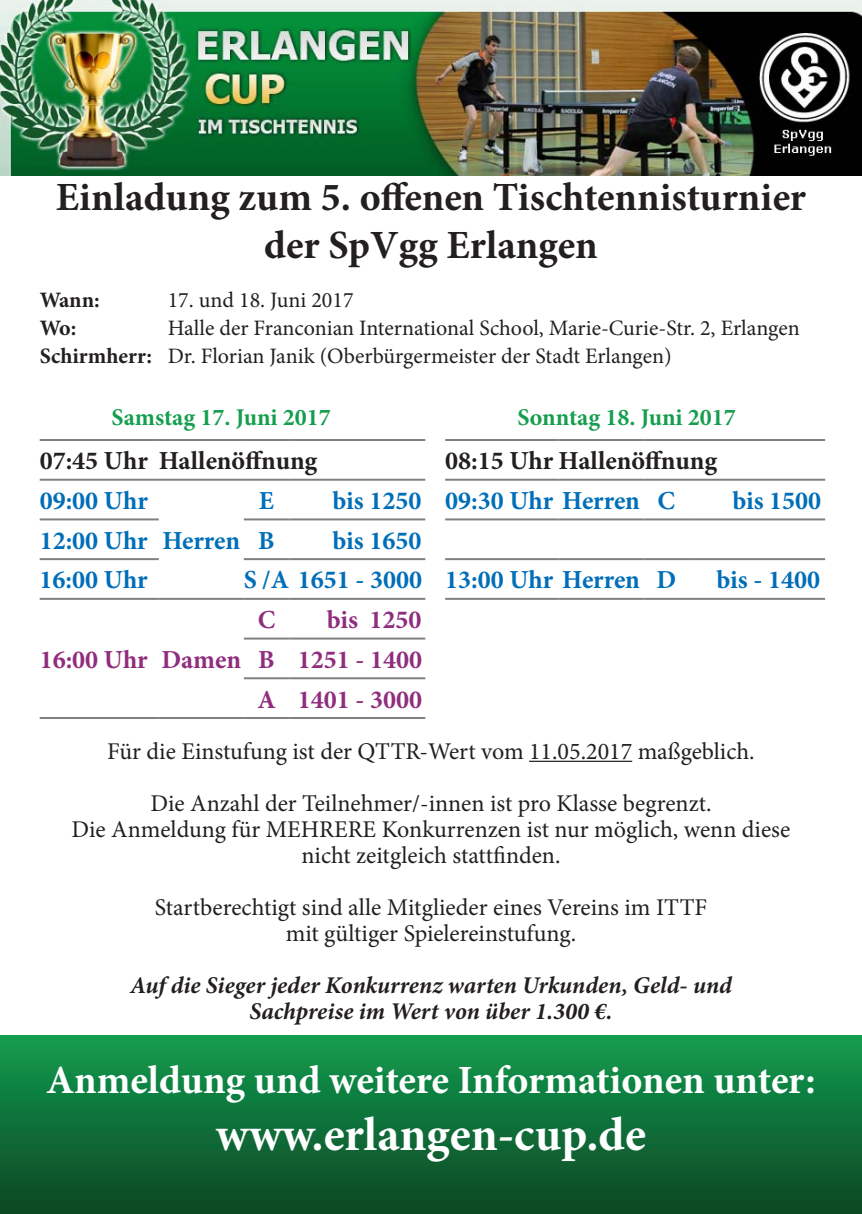
<style>
.page{position:relative;width:862px;height:1214px;background:#fff}
.page>*{position:absolute;margin:0;border:0;box-sizing:border-box;transform-origin:0 0}
.t1{font:700 48px "Minion Pro";color:#fff}
.t2{font:700 40px/48px "Minion Pro";color:#231f20;text-align:center}
.t3{font:700 40px "Minion Pro";letter-spacing:-.005em;color:#fff}
.t4{font:700 26px "Minion Pro";color:#006eb9}
.t5{font:700 26px "Minion Pro";color:#231f20}
.t6{font:700 26px/39.6px "Minion Pro";color:#902d7e;text-align:justify}
.t7{font:24px/26px "Minion Pro";color:#231f20;text-align:center}
.t8{font:italic 700 24px/26px "Minion Pro";color:#231f20;text-align:center}
.t9{font:700 24px "Minion Pro";color:#169e4f}
.t10{font:22px/28px "Minion Pro";color:#231f20}
.t11{font:700 22px "Minion Pro";letter-spacing:-.05em;color:#231f20}
.s1{font-weight:700}
</style>
<div class="page">
<div style="left:0;top:1035px;width:862px;height:178px;background:linear-gradient(to bottom,#139d4f,#0b4724)"></div>
<img style="left:0;top:0;width:862px;height:176px">
<hr style="left:40px;top:439px;width:119px;height:2px;background:#7e8083">
<hr style="left:159px;top:439px;width:85px;height:2px;background:#7e8083">
<hr style="left:244px;top:439px;width:45px;height:2px;background:#7e8083">
<hr style="left:289px;top:439px;width:136px;height:2px;background:#7e8083">
<hr style="left:40px;top:478px;width:119px;height:2px;background:#7e8083">
<hr style="left:159px;top:478px;width:85px;height:2px;background:#7e8083">
<hr style="left:244px;top:478px;width:45px;height:2px;background:#7e8083">
<hr style="left:289px;top:478px;width:136px;height:2px;background:#7e8083">
<hr style="left:40px;top:518px;width:119px;height:2px;background:#7e8083">
<hr style="left:244px;top:518px;width:45px;height:2px;background:#7e8083">
<hr style="left:289px;top:518px;width:136px;height:2px;background:#7e8083">
<hr style="left:40px;top:558px;width:119px;height:2px;background:#7e8083">
<hr style="left:244px;top:558px;width:45px;height:2px;background:#7e8083">
<hr style="left:289px;top:558px;width:136px;height:2px;background:#7e8083">
<hr style="left:40px;top:597px;width:119px;height:2px;background:#7e8083">
<hr style="left:159px;top:597px;width:85px;height:2px;background:#7e8083">
<hr style="left:244px;top:597px;width:45px;height:2px;background:#7e8083">
<hr style="left:289px;top:597px;width:136px;height:2px;background:#7e8083">
<hr style="left:244px;top:637px;width:45px;height:2px;background:#7e8083">
<hr style="left:289px;top:637px;width:136px;height:2px;background:#7e8083">
<hr style="left:244px;top:677px;width:45px;height:2px;background:#7e8083">
<hr style="left:289px;top:677px;width:136px;height:2px;background:#7e8083">
<hr style="left:40px;top:717px;width:119px;height:2px;background:#7e8083">
<hr style="left:159px;top:717px;width:85px;height:2px;background:#7e8083">
<hr style="left:244px;top:717px;width:45px;height:2px;background:#7e8083">
<hr style="left:289px;top:717px;width:136px;height:2px;background:#7e8083">
<hr style="left:445px;top:439px;width:113px;height:2px;background:#7e8083">
<hr style="left:558px;top:439px;width:85px;height:2px;background:#7e8083">
<hr style="left:643px;top:439px;width:46px;height:2px;background:#7e8083">
<hr style="left:689px;top:439px;width:136px;height:2px;background:#7e8083">
<hr style="left:445px;top:478px;width:113px;height:2px;background:#7e8083">
<hr style="left:558px;top:478px;width:85px;height:2px;background:#7e8083">
<hr style="left:643px;top:478px;width:46px;height:2px;background:#7e8083">
<hr style="left:689px;top:478px;width:136px;height:2px;background:#7e8083">
<hr style="left:445px;top:518px;width:113px;height:2px;background:#7e8083">
<hr style="left:558px;top:518px;width:85px;height:2px;background:#7e8083">
<hr style="left:643px;top:518px;width:46px;height:2px;background:#7e8083">
<hr style="left:689px;top:518px;width:136px;height:2px;background:#7e8083">
<hr style="left:445px;top:558px;width:113px;height:2px;background:#7e8083">
<hr style="left:558px;top:558px;width:85px;height:2px;background:#7e8083">
<hr style="left:643px;top:558px;width:46px;height:2px;background:#7e8083">
<hr style="left:689px;top:558px;width:136px;height:2px;background:#7e8083">
<hr style="left:445px;top:597px;width:113px;height:2px;background:#7e8083">
<hr style="left:558px;top:597px;width:85px;height:2px;background:#7e8083">
<hr style="left:643px;top:597px;width:46px;height:2px;background:#7e8083">
<hr style="left:689px;top:597px;width:136px;height:2px;background:#7e8083">
<hr style="left:529px;top:760px;width:103px;height:1px;background:#231f20">
<h2 class="t2" style="left:56px;top:172px;width:752px">Einladung zum 5. offenen Tischtennisturnier der SpVgg Erlangen</h2>
<p class="t11" style="left:40px;top:284px;width:62px">Wann:</p>
<p class="t10" style="left:168px;top:286px;width:187px">17. und 18. Juni 2017</p>
<p class="t11" style="left:40px;top:312px;width:38px">Wo:</p>
<p class="t10" style="left:40px;top:314px;width:761px;text-indent:128px">Halle der Franconian International School, Marie-Curie-Str. 2, Erlangen<br><span class="s1">Schirmherr:</span> Dr. Florian Janik (Oberbürgermeister der Stadt Erlangen)</p>
<p class="t9" style="left:111px;top:400px;width:221px">Samstag 17. Juni 2017</p>
<p class="t5" style="left:40px;top:442px;width:279px">07:45 Uhr Hallenöffnung</p>
<p class="t4" style="left:40px;top:482px;width:110px">09:00 Uhr</p>
<p class="t4" style="left:162px;top:522px;width:79px">Herren</p>
<p class="t4" style="left:259px;top:482px;width:17px">E</p>
<p class="t4" style="left:332px;top:482px;width:90px">bis 1250</p>
<p class="t4" style="left:40px;top:522px;width:110px">12:00 Uhr</p>
<p class="t4" style="left:258px;top:522px;width:18px">B</p>
<p class="t4" style="left:332px;top:522px;width:90px">bis 1650</p>
<p class="t4" style="left:40px;top:561px;width:110px">16:00 Uhr</p>
<p class="t4" style="left:244px;top:561px;width:180px">S /A 1651 - 3000</p>
<p class="t6" style="left:40px;top:639px;width:203px">16:00 Uhr Damen</p>
<p class="t6" style="left:257px;top:599px;width:166px;text-indent:70px">bis 1250<br>B 1251 - 1400<br>A 1401 - 3000</p>
<p class="t6" style="left:258px;top:599px;width:19px">C</p>
<p class="t9" style="left:517px;top:400px;width:220px">Sonntag 18. Juni 2017</p>
<p class="t5" style="left:445px;top:442px;width:273px">08:15 Uhr Hallenöffnung</p>
<p class="t4" style="left:445px;top:482px;width:231px">09:30 Uhr Herren C</p>
<p class="t4" style="left:732px;top:482px;width:90px">bis 1500</p>
<p class="t4" style="left:445px;top:561px;width:232px">13:00 Uhr Herren D</p>
<p class="t4" style="left:716px;top:561px;width:105px">bis - 1400</p>
<p class="t7" style="left:107px;top:725px;width:649px;line-height:52px">Für die Einstufung ist der QTTR-Wert vom 11.05.2017 maßgeblich.<br>Die Anzahl der Teilnehmer/-innen ist pro Klasse begrenzt.</p>
<p class="t7" style="left:72px;top:816px;width:720px">Die Anmeldung für MEHRERE Konkurrenzen ist nur möglich, wenn diese nicht zeitgleich stattfinden.</p>
<p class="t7" style="left:155px;top:894px;width:554px">Startberechtigt sind alle Mitglieder eines Vereins im ITTF mit gültiger Spielereinstufung.</p>
<p class="t8" style="left:130px;top:971px;width:603px">Auf die Sieger jeder Konkurrenz warten Urkunden, Geld- und<br>Sachpreise im Wert von über 1.300 €.</p>
<h2 class="t3" style="left:46px;top:1051px;width:771px">Anmeldung und weitere Informationen unter:</h2>
<h1 class="t1" style="left:216px;top:1100px;width:432px">www.erlangen-cup.de</h1>
</div>
